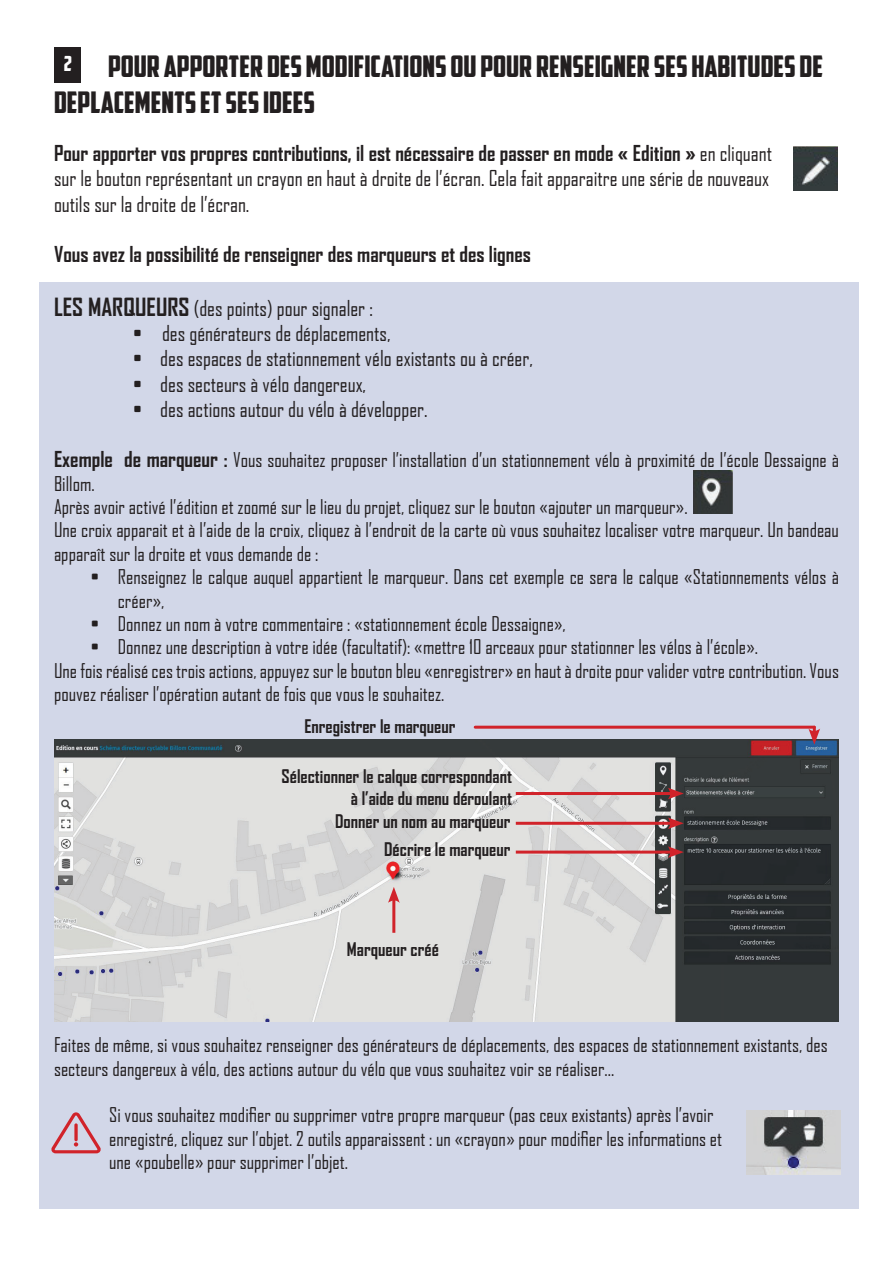
<style>
.page{position:relative;width:893px;height:1263px;background:#fff}
.page>*{position:absolute;margin:0;border:0;box-sizing:border-box;transform-origin:0 0}
.t1{font:30px/36px "American Captain";color:#231f20}
.t2{font:21px/25.2px "Agency FB";color:#231f20}
.t3{font:700 21px "Agency FB";color:#231f20}
.t4{font:21px "American Captain";color:#fff}
.t5{font:19.5px/23.4px "Agency FB";color:#231f20}
.t6{font:700 18px/21.6px "Agency FB";color:#231f20;text-align:right}
.s1{font-weight:700}
.s2{font-weight:700;font-size:24px}
.s3{font-weight:700;font-size:21px}
</style>
<div class="page">
<div style="left:40px;top:283px;width:819px;height:926px;background:#d2d7e8"></div>
<img style="left:793px;top:147px;width:45px;height:43px">
<div style="left:54px;top:47px;width:27px;height:35px;background:#231f20"></div>
<img style="left:54px;top:740px;width:785px;height:282px">
<hr style="left:392px;top:897px;width:3px;height:36px;background:#d1232a">
<svg style="left:388px;top:887px;width:12px;height:16px"></svg>
<hr style="left:516px;top:792px;width:157px;height:3px;background:#d1232a">
<svg style="left:668px;top:788px;width:16px;height:11px"></svg>
<hr style="left:516px;top:822px;width:157px;height:3px;background:#d1232a">
<svg style="left:668px;top:817px;width:16px;height:12px"></svg>
<hr style="left:516px;top:850px;width:157px;height:3px;background:#d1232a">
<svg style="left:668px;top:846px;width:16px;height:12px"></svg>
<hr style="left:475px;top:726px;width:339px;height:3px;background:#d1232a">
<svg style="left:808px;top:727px;width:12px;height:17px"></svg>
<img style="left:693px;top:471px;width:39px;height:43px">
<svg style="left:51px;top:1112px;width:50px;height:41px"></svg>
<img style="left:747px;top:1111px;width:93px;height:63px">
<h1 class="t1" style="left:54px;top:48px;width:771px;text-indent:54px">POUR APPORTER DES MODIFICATIONS OU POUR RENSEIGNER SES HABITUDES DE<br>DEPLACEMENTS ET SES IDEES</h1>
<p class="t2" style="left:54px;top:140px;width:719px"><span class="s1">Pour apporter vos propres contributions, il est nécessaire de passer en mode « Edition »</span> en cliquant sur le bouton représentant un crayon en haut à droite de l’écran. Cela fait apparaitre une série de nouveaux outils sur la droite de l’écran.</p>
<p class="t3" style="left:54px;top:241px;width:478px">Vous avez la possibilité de renseigner des marqueurs et des lignes</p>
<p class="t2" style="left:54px;top:295px;width:320px"><span class="s2">LES MARQUEURS</span> (des points) pour signaler :</p>
<p class="t2" style="left:133px;top:320px;width:259px">• des générateurs de déplacements,</p>
<p class="t2" style="left:133px;top:345px;width:401px">• des espaces de stationnement vélo existants ou à créer,</p>
<p class="t2" style="left:133px;top:371px;width:234px">• des secteurs à vélo dangereux,</p>
<p class="t2" style="left:133px;top:396px;width:296px">• des actions autour du vélo à développer.</p>
<p class="t5" style="left:54px;top:448px;width:786px"><span class="s3">Exemple de marqueur :</span> Vous souhaitez proposer l’installation d’un stationnement vélo à proximité de l’école Dessaigne à Billom.<br>Après avoir activé l’édition et zoomé sur le lieu du projet, cliquez sur le bouton «ajouter un marqueur».<br>Une croix apparait et à l’aide de la croix, cliquez à l’endroit de la carte où vous souhaitez localiser votre marqueur. Un bandeau apparaît sur la droite et vous demande de :</p>
<p class="t5" style="left:118px;top:565px;width:723px;text-indent:-27px">• Renseignez le calque auquel appartient le marqueur. Dans cet exemple ce sera le calque «Stationnements vélos à créer»,</p>
<p class="t5" style="left:91px;top:612px;width:477px">• Donnez un nom à votre commentaire : «stationnement école Dessaigne»,</p>
<p class="t5" style="left:54px;top:635px;width:786px;text-indent:37px">• Donnez une description à votre idée (facultatif): «mettre 10 arceaux pour stationner les vélos à l’école».<br>Une fois réalisé ces trois actions, appuyez sur le bouton bleu «enregistrer» en haut à droite pour valider votre contribution. Vous pouvez réaliser l’opération autant de fois que vous le souhaitez.</p>
<p class="t4" style="left:64px;top:50px;width:10px">2</p>
<p class="t6" style="left:304px;top:715px;width:153px">Enregistrer le marqueur</p>
<p class="t6" style="left:282px;top:765px;width:232px">Sélectionner le calque correspondant à l’aide du menu déroulant</p>
<p class="t6" style="left:335px;top:807px;width:177px;line-height:27.8px">Donner un nom au marqueur<br>Décrire le marqueur</p>
<p class="t6" style="left:347px;top:937px;width:93px">Marqueur créé</p>
<p class="t5" style="left:54px;top:1033px;width:775px">Faites de même, si vous souhaitez renseigner des générateurs de déplacements, des espaces de stationnement existants, des secteurs dangereux à vélo, des actions autour du vélo que vous souhaitez voir se réaliser...</p>
<p class="t5" style="left:109px;top:1103px;width:614px">Si vous souhaitez modifier ou supprimer votre propre marqueur (pas ceux existants) après l’avoir enregistré, cliquez sur l’objet. 2 outils apparaissent : un «crayon» pour modifier les informations et une «poubelle» pour supprimer l’objet.</p>
</div>
